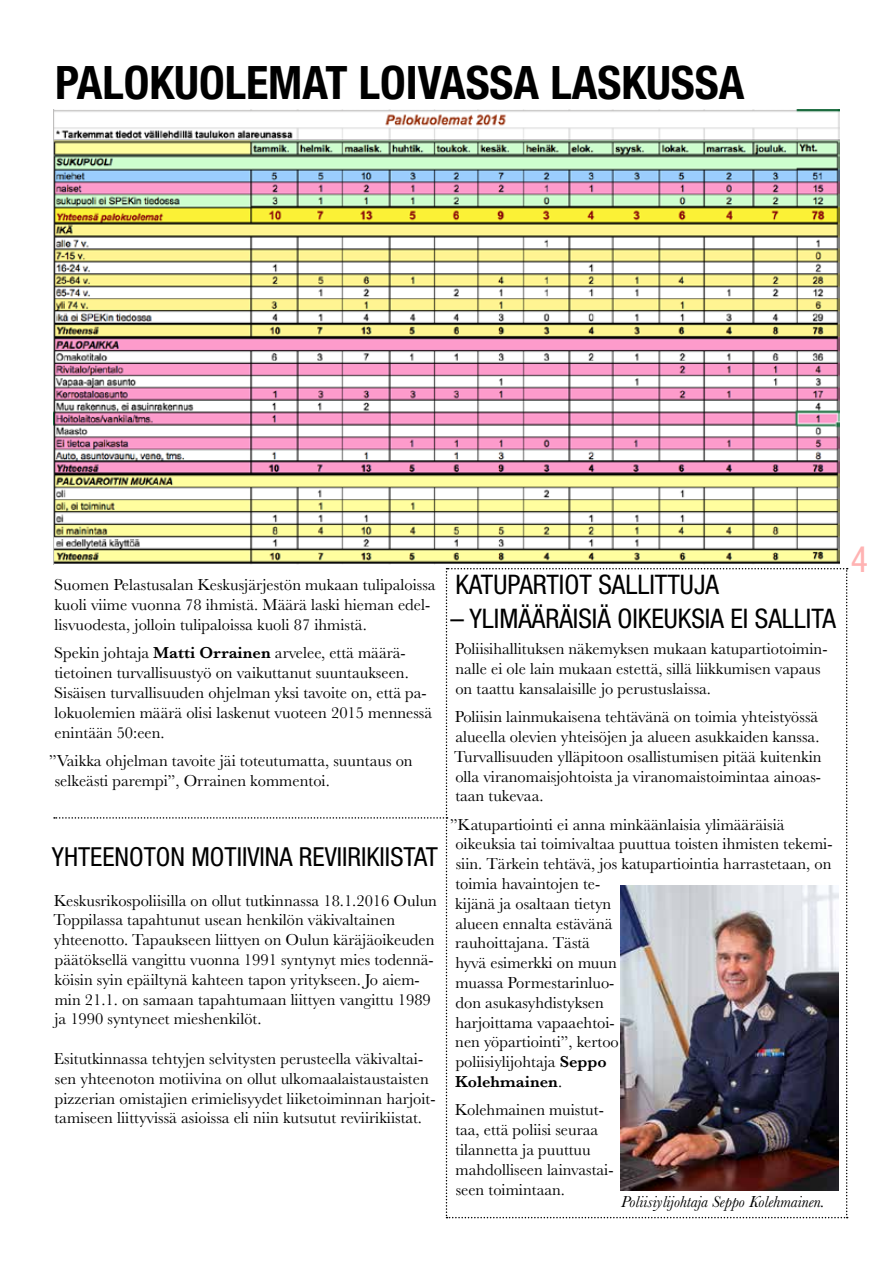
<style>
.page{position:relative;width:893px;height:1263px;background:#fff}
.page>*{position:absolute;margin:0;border:0;box-sizing:border-box;transform-origin:0 0}
.t1{font:700 condensed 46.2px "Helvetica Neue";color:#000}
.t2{font:condensed 36px "Helvetica Neue";color:#ffb3b3}
.t3{font:condensed 27px "Helvetica Neue";color:#000}
.t4{font:condensed 26.25px "Helvetica Neue";color:#000}
.t5{font:16.5px/19.8px "Baskerville";color:#000}
.t6{font:italic 16.5px "Baskerville";color:#000}
.s1{font-weight:600}
</style>
<div class="page">
<img style="left:54px;top:109px;width:785px;height:456px">
<svg style="left:54px;top:568px;width:794px;height:650px"></svg>
<h1 class="t1" style="left:55px;top:54px;width:691px">PALOKUOLEMAT LOIVASSA LASKUSSA</h1>
<p class="t5" style="left:54px;top:575px;width:383px">Suomen Pelastusalan Keskusjärjestön mukaan tulipaloissa kuoli viime vuonna 78 ihmistä. Määrä laski hieman edel&shy;lisvuodesta, jolloin tulipaloissa kuoli 87 ihmistä.</p>
<p class="t5" style="left:54px;top:643px;width:379px">Spekin johtaja <span class="s1">Matti Orrainen</span> arvelee, että määrä&shy;tietoinen turvallisuustyö on vaikuttanut suuntaukseen.<br>Sisäisen turvallisuuden ohjelman yksi tavoite on, että pa&shy;lokuolemien määrä olisi laskenut vuoteen 2015 mennessä enintään 50:een.</p>
<p class="t5" style="left:55px;top:751px;width:359px;text-indent:-6px">”Vaikka ohjelman tavoite jäi toteutumatta, suuntaus on selkeästi parempi”, Orrainen kommentoi.</p>
<h3 class="t4" style="left:52px;top:841px;width:388px">YHTEENOTON MOTIIVINA REVIIRIKIISTAT</h3>
<p class="t5" style="left:53px;top:890px;width:385px">Keskusrikospoliisilla on ollut tutkinnassa 18.1.2016 Oulun Toppilassa tapahtunut usean henkilön väkivaltainen yhteenotto. Tapaukseen liittyen on Oulun käräjäoikeuden päätöksellä vangittu vuonna 1991 syntynyt mies todennä&shy;köisin syin epäiltynä kahteen tapon yritykseen. Jo aiem&shy;min 21.1. on samaan tapahtumaan liittyen vangittu 1989 ja 1990 syntyneet mieshenkilöt.</p>
<p class="t5" style="left:54px;top:1049px;width:383px">Esitutkinnassa tehtyjen selvitysten perusteella väkivaltai&shy;sen yhteenoton motiivina on ollut ulkomaalaistaustaisten pizzerian omistajien erimielisyydet liiketoiminnan harjoit&shy;tamiseen liittyvissä asioissa eli niin kutsutut reviirikiistat.</p>
<h3 class="t3" style="left:455px;top:569px;width:265px">KATUPARTIOT SALLITTUJA</h3>
<h3 class="t3" style="left:450px;top:603px;width:387px">– YLIMÄÄRÄISIÄ OIKEUKSIA EI SALLITA</h3>
<p class="t5" style="left:455px;top:639px;width:374px">Poliisihallituksen näkemyksen mukaan katupartiotoimin&shy;nalle ei ole lain mukaan estettä, sillä liikkumisen vapaus on taattu kansalaisille jo perustuslaissa.</p>
<p class="t5" style="left:454px;top:707px;width:369px">Poliisin lainmukaisena tehtävänä on toimia yhteistyössä alueella olevien yhteisöjen ja alueen asukkaiden kanssa.<br>Turvallisuuden ylläpitoon osallistumisen pitää kuitenkin olla viranomaisjohtoista ja viranomaistoimintaa ainoas&shy;taan tukevaa.</p>
<p class="t5" style="left:455px;top:815px;width:379px;text-indent:-5px">”Katupartiointi ei anna minkäänlaisia ylimääräisiä oikeuksia tai toimivaltaa puuttua toisten ihmisten tekemi&shy;siin. Tärkein tehtävä, jos katupartiointia harrastetaan, on toimia havaintojen te-<br>kijänä ja osaltaan tietyn<br>alueen ennalta estävänä<br>rauhoittajana. Tästä<br>hyvä esimerkki on muun<br>muassa Pormestarinluo-<br>don asukasyhdistyksen<br>harjoittama vapaaehtoi-<br>nen yöpartiointi”, kertoo<br>poliisiylijohtaja <span class="s1">Seppo<br>Kolehmainen</span>.</p>
<p class="t5" style="left:455px;top:1100px;width:160px">Kolehmainen muistut&shy;taa, että poliisi seuraa tilannetta ja puuttuu mahdolliseen lainvastai&shy;seen toimintaan.</p>
<p class="t6" style="left:621px;top:1191px;width:205px">Poliisiylijohtaja Seppo Kolehmainen.</p>
<h2 class="t2" style="left:851px;top:538px;width:19px">4</h2>
</div>
